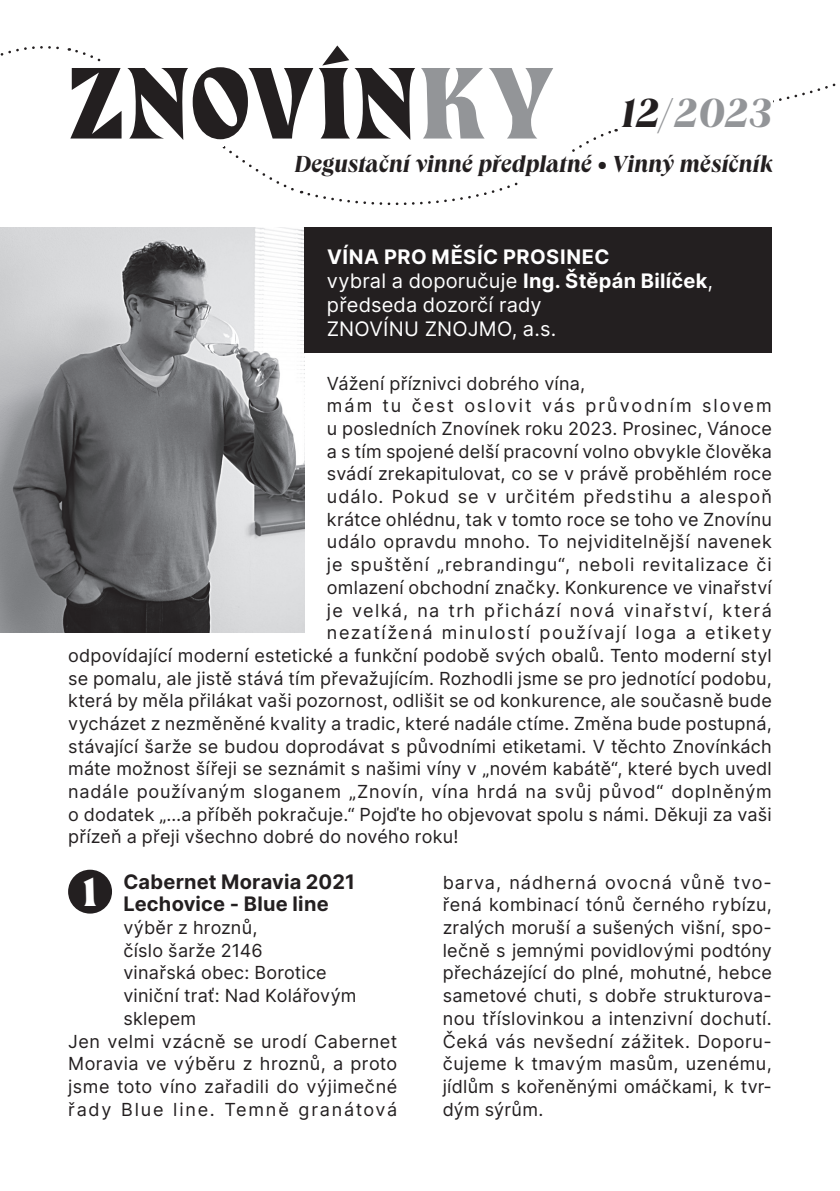
<style>
.page{position:relative;width:840px;height:1191px;background:#fff}
.page>*{position:absolute;margin:0;border:0;box-sizing:border-box;transform-origin:0 0}
.t1{font:90px "Gela 46 pt";letter-spacing:.025em;color:#231f20}
.t2{font:italic 700 42px "Queens";letter-spacing:.015em;color:#939598}
.t3{font:36px "Gela 46 pt";color:#fff}
.t4{font:italic 700 24px "Queens";letter-spacing:.005em;color:#231f20}
.t5{font:20px/24px "Inter";letter-spacing:.01em;color:#fff}
.t6{font:700 20px/22.6px "Inter";letter-spacing:.01em;color:#231f20}
.t7{font:18px/22.6px "Inter";letter-spacing:.015em;color:#231f20;text-align:justify}
.t8{font:18px "Inter";letter-spacing:.035em;color:#231f20}
.t9{font:18px "Inter";letter-spacing:.045em;color:#231f20}
.t10{font:18px "Inter";letter-spacing:.05em;color:#231f20}
.t11{font:18px "Inter";letter-spacing:.075em;color:#231f20}
.t12{font:18px "Inter";letter-spacing:.085em;color:#231f20}
.t13{font:18px "Inter";letter-spacing:.06em;color:#231f20}
.t14{font:18px "Inter";letter-spacing:.11em;color:#231f20}
.t15{font:18px "Inter";letter-spacing:.1em;color:#231f20}
.s1{color:#939598}
.s2{color:#231f20}
.s3{font-weight:700}
</style>
<div class="page">
<img style="left:0;top:228px;width:304px;height:404px">
<div style="left:304px;top:228px;width:467px;height:125px;background:#231f20"></div>
<svg style="left:0;top:46px;width:836px;height:159px"></svg>
<div style="left:620px;top:87px;width:152px;height:56px;background:#fff"></div>
<div style="left:101px;top:61px;width:123px;height:86px;background:#fff"></div>
<div style="left:522px;top:149px;width:45px;height:35px;background:#fff"></div>
<div style="left:68px;top:869px;width:44px;height:44px;background:#231f20;border-radius:50%"></div>
<h1 class="t1" style="left:68px;top:45px;width:486px">ZNOVÍN<span class="s1">KY</span></h1>
<h2 class="t2" style="left:620px;top:85px;width:152px"><span class="s2">12</span>/2023</h2>
<h3 class="t4" style="left:294px;top:149px;width:479px">Degustační vinné předplatné • Vinný měsíčník</h3>
<p class="t5" style="left:327px;top:244px;width:387px"><span class="s3">VÍNA PRO MĚSÍC PROSINEC<br></span>vybral a doporučuje <span class="s3">Ing. Štěpán Bilíček</span>, předseda dozorčí rady<br>ZNOVÍNU ZNOJMO, a.s.</p>
<p class="t7" style="left:327px;top:371px;width:259px">Vážení příznivci dobrého vína,</p>
<p class="t14" style="left:327px;top:393px;width:446px">mám tu čest oslovit vás průvodním slovem</p>
<p class="t7" style="left:327px;top:417px;width:446px">u posledních Znovínek roku 2023. Prosinec, Vánoce</p>
<p class="t7" style="left:327px;top:439px;width:446px">a s tím spojené delší pracovní volno obvykle člověka</p>
<p class="t7" style="left:327px;top:462px;width:446px">svádí zrekapitulovat, co se v právě proběhlém roce</p>
<p class="t13" style="left:327px;top:483px;width:446px">událo. Pokud se v určitém předstihu a alespoň</p>
<p class="t7" style="left:327px;top:507px;width:446px">krátce ohlédnu, tak v tomto roce se toho ve Znovínu</p>
<p class="t8" style="left:327px;top:529px;width:446px">událo opravdu mnoho. To nejviditelnější navenek</p>
<p class="t10" style="left:327px;top:551px;width:446px">je spuštění „rebrandingu“, neboli revitalizace či</p>
<p class="t7" style="left:327px;top:575px;width:446px">omlazení obchodní značky. Konkurence ve vinařství</p>
<p class="t11" style="left:327px;top:597px;width:446px">je velká, na trh přichází nová vinařství, která</p>
<p class="t12" style="left:327px;top:619px;width:446px">nezatížená minulostí používají loga a etikety</p>
<p class="t7" style="left:68px;top:643px;width:704px">odpovídající moderní estetické a funkční podobě svých obalů. Tento moderní styl</p>
<p class="t7" style="left:68px;top:666px;width:704px">se pomalu, ale jistě stává tím převažujícím. Rozhodli jsme se pro jednotící podobu,</p>
<p class="t7" style="left:68px;top:689px;width:704px">která by měla přilákat vaši pozornost, odlišit se od konkurence, ale současně bude</p>
<p class="t7" style="left:68px;top:711px;width:704px">vycházet z nezměněné kvality a tradic, které nadále ctíme. Změna bude postupná,</p>
<p class="t7" style="left:68px;top:734px;width:705px">stávající šarže se budou doprodávat s původními etiketami. V těchto Znovínkách</p>
<p class="t7" style="left:68px;top:757px;width:704px">máte možnost šířeji se seznámit s našimi víny v „novém kabátě“, které bych uvedl</p>
<p class="t9" style="left:68px;top:778px;width:704px">nadále používaným sloganem „Znovín, vína hrdá na svůj původ“ doplněným</p>
<p class="t7" style="left:68px;top:802px;width:704px">o dodatek „…a příběh pokračuje.“ Pojďte ho objevovat spolu s námi. Děkuji za vaši</p>
<p class="t7" style="left:68px;top:825px;width:391px">přízeň a přeji všechno dobré do nového roku!</p>
<p class="t6" style="left:123px;top:869px;width:233px">Cabernet Moravia 2021<br>Lechovice - Blue line</p>
<p class="t7" style="left:123px;top:915px;width:135px">výběr z hroznů,</p>
<p class="t7" style="left:123px;top:938px;width:141px">číslo šarže 2146</p>
<p class="t7" style="left:123px;top:961px;width:205px">vinařská obec: Borotice</p>
<p class="t7" style="left:123px;top:984px;width:234px">viniční trať: Nad Kolářovým</p>
<p class="t7" style="left:123px;top:1006px;width:74px">sklepem</p>
<p class="t8" style="left:68px;top:1027px;width:330px">Jen velmi vzácně se urodí Cabernet</p>
<p class="t7" style="left:68px;top:1052px;width:330px">Moravia ve výběru z hroznů, a proto</p>
<p class="t7" style="left:68px;top:1074px;width:330px">jsme toto víno zařadili do výjimečné</p>
<p class="t15" style="left:68px;top:1096px;width:330px">řady Blue line. Temně granátová</p>
<p class="t7" style="left:442px;top:870px;width:330px">barva, nádherná ovocná vůně tvo&shy;řená kombinací tónů černého rybízu, zralých moruší a sušených višní, spo&shy;lečně s jemnými povidlovými podtóny přecházející do plné, mohutné, hebce sametové chuti, s dobře strukturova&shy;nou tříslovinkou a intenzivní dochutí.<br>Čeká vás nevšední zážitek. Doporu&shy;čujeme k tmavým masům, uzenému, jídlům s kořeněnými omáčkami, k tvr&shy;dým sýrům.</p>
<h3 class="t3" style="left:83px;top:868px;width:15px">1</h3>
</div>
